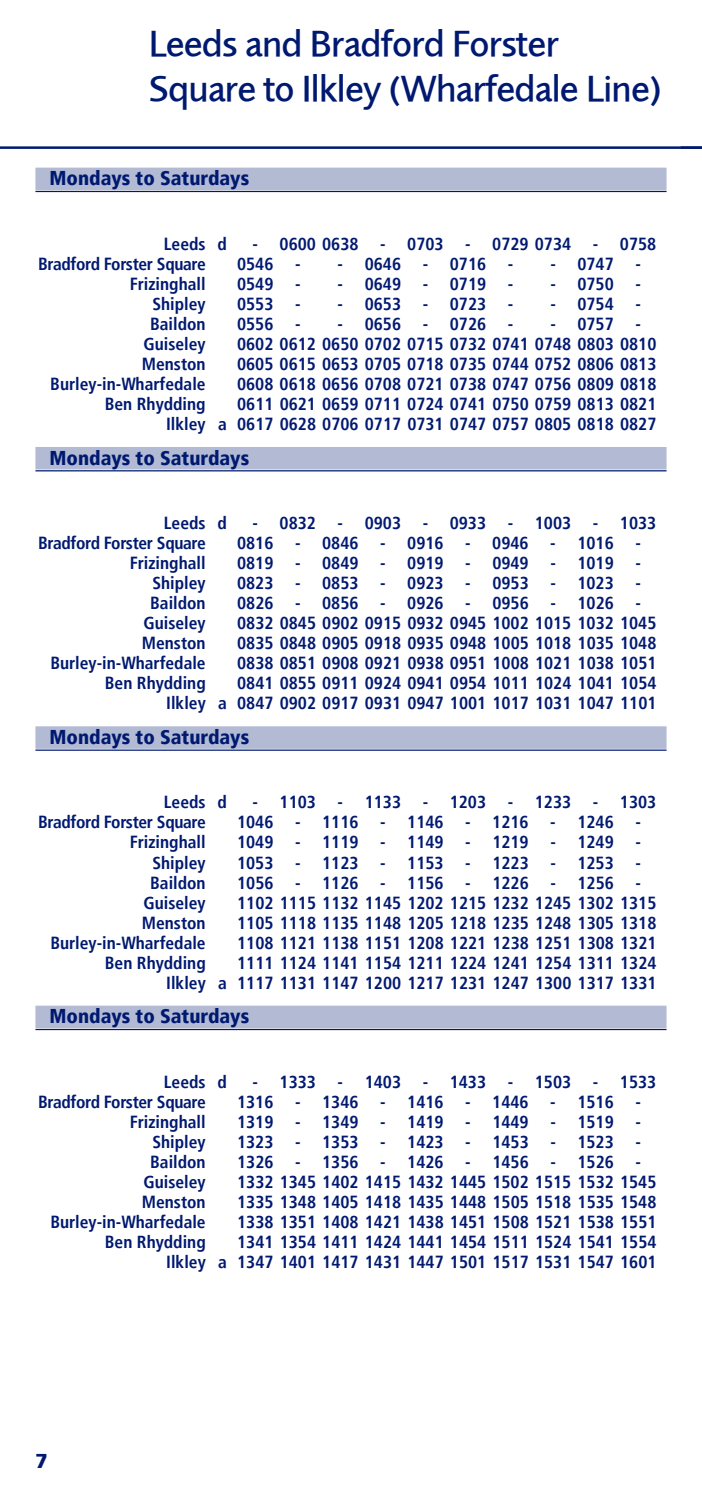
<style>
.page{position:relative;width:702px;height:1489px;background:#fff}
.page>*{position:absolute;margin:0;border:0;box-sizing:border-box;transform-origin:0 0}
.t1{font:500 37.5px/45px "Foundry Sans";letter-spacing:-.02em;color:#001970}
.t2{font:900 condensed 20px "Frutiger LT";color:#001970}
.t3{font:900 20px "Frutiger LT";color:#001970}
.t4{font:700 condensed 17.5px/20px "Frutiger LT";color:#001970;text-align:right}
.t5{font:700 condensed 17.5px "Frutiger LT";letter-spacing:-.02em;color:#001970}
</style>
<div class="page">
<hr style="left:0;top:146px;width:702px;height:3px;background:#001970">
<div style="left:35px;top:168px;width:631px;height:22px;background:#b3bad4"></div>
<hr style="left:35px;top:191px;width:631px;height:1px;background:#001970">
<div style="left:35px;top:447px;width:631px;height:22px;background:#b3bad4"></div>
<hr style="left:35px;top:470px;width:631px;height:1px;background:#001970">
<div style="left:35px;top:726px;width:631px;height:22px;background:#b3bad4"></div>
<hr style="left:35px;top:749px;width:631px;height:1px;background:#001970">
<div style="left:35px;top:1005px;width:631px;height:23px;background:#b3bad4"></div>
<hr style="left:35px;top:1028px;width:631px;height:2px;background:#001970">
<h1 class="t1" style="left:149px;top:20px;width:514px">Leeds and Bradford Forster<br>Square to Ilkley (Wharfedale Line)</h1>
<p class="t2" style="left:50px;top:166px;width:201px">Mondays to Saturdays</p>
<p class="t4" style="left:164px;top:234px;width:65px">Leeds d</p>
<p class="t4" style="left:252px;top:234px;width:405px">- 0600 0638 - 0703 - 0729 0734 - 0758</p>
<p class="t5" style="left:38px;top:253px;width:169px">Bradford Forster Square</p>
<p class="t4" style="left:237px;top:254px;width:65px">0546 -</p>
<p class="t4" style="left:337px;top:254px;width:177px">- 0646 - 0716 -</p>
<p class="t4" style="left:550px;top:254px;width:92px">- 0747 -</p>
<p class="t4" style="left:130px;top:274px;width:77px">Frizinghall</p>
<p class="t4" style="left:237px;top:274px;width:65px">0549 -</p>
<p class="t4" style="left:337px;top:274px;width:177px">- 0649 - 0719 -</p>
<p class="t4" style="left:550px;top:274px;width:92px">- 0750 -</p>
<p class="t4" style="left:152px;top:294px;width:55px">Shipley</p>
<p class="t4" style="left:237px;top:294px;width:65px">0553 -</p>
<p class="t4" style="left:337px;top:294px;width:177px">- 0653 - 0723 -</p>
<p class="t4" style="left:550px;top:294px;width:92px">- 0754 -</p>
<p class="t4" style="left:150px;top:314px;width:57px">Baildon</p>
<p class="t4" style="left:237px;top:314px;width:65px">0556 -</p>
<p class="t4" style="left:337px;top:314px;width:177px">- 0656 - 0726 -</p>
<p class="t4" style="left:550px;top:314px;width:92px">- 0757 -</p>
<p class="t4" style="left:143px;top:334px;width:64px">Guiseley</p>
<p class="t4" style="left:237px;top:334px;width:421px">0602 0612 0650 0702 0715 0732 0741 0748 0803 0810</p>
<p class="t4" style="left:142px;top:354px;width:65px">Menston</p>
<p class="t4" style="left:237px;top:354px;width:421px">0605 0615 0653 0705 0718 0735 0744 0752 0806 0813</p>
<p class="t4" style="left:50px;top:374px;width:157px">Burley-in-Wharfedale</p>
<p class="t4" style="left:237px;top:374px;width:421px">0608 0618 0656 0708 0721 0738 0747 0756 0809 0818</p>
<p class="t4" style="left:105px;top:394px;width:102px">Ben Rhydding</p>
<p class="t4" style="left:166px;top:394px;width:492px">0611 0621 0659 0711 0724 0741 0750 0759 0813 0821<br>Ilkley a 0617 0628 0706 0717 0731 0747 0757 0805 0818 0827</p>
<p class="t2" style="left:50px;top:445px;width:201px">Mondays to Saturdays</p>
<p class="t4" style="left:164px;top:513px;width:65px">Leeds d</p>
<p class="t4" style="left:252px;top:513px;width:405px">- 0832 - 0903 - 0933 - 1003 - 1033</p>
<p class="t5" style="left:38px;top:532px;width:169px">Bradford Forster Square</p>
<p class="t4" style="left:237px;top:533px;width:405px">0816 - 0846 - 0916 - 0946 - 1016 -</p>
<p class="t4" style="left:130px;top:553px;width:77px">Frizinghall</p>
<p class="t4" style="left:237px;top:553px;width:405px">0819 - 0849 - 0919 - 0949 - 1019 -</p>
<p class="t4" style="left:152px;top:573px;width:55px">Shipley</p>
<p class="t4" style="left:237px;top:573px;width:405px">0823 - 0853 - 0923 - 0953 - 1023 -</p>
<p class="t4" style="left:150px;top:593px;width:57px">Baildon</p>
<p class="t4" style="left:237px;top:593px;width:405px">0826 - 0856 - 0926 - 0956 - 1026 -</p>
<p class="t4" style="left:143px;top:613px;width:64px">Guiseley</p>
<p class="t4" style="left:237px;top:613px;width:421px">0832 0845 0902 0915 0932 0945 1002 1015 1032 1045</p>
<p class="t4" style="left:142px;top:633px;width:65px">Menston</p>
<p class="t4" style="left:237px;top:633px;width:421px">0835 0848 0905 0918 0935 0948 1005 1018 1035 1048</p>
<p class="t4" style="left:50px;top:653px;width:157px">Burley-in-Wharfedale</p>
<p class="t4" style="left:237px;top:653px;width:421px">0838 0851 0908 0921 0938 0951 1008 1021 1038 1051</p>
<p class="t4" style="left:105px;top:673px;width:102px">Ben Rhydding</p>
<p class="t4" style="left:166px;top:673px;width:492px">0841 0855 0911 0924 0941 0954 1011 1024 1041 1054<br>Ilkley a 0847 0902 0917 0931 0947 1001 1017 1031 1047 1101</p>
<p class="t2" style="left:50px;top:724px;width:201px">Mondays to Saturdays</p>
<p class="t4" style="left:164px;top:792px;width:65px">Leeds d</p>
<p class="t4" style="left:252px;top:792px;width:405px">- 1103 - 1133 - 1203 - 1233 - 1303</p>
<p class="t5" style="left:38px;top:812px;width:169px">Bradford Forster Square</p>
<p class="t4" style="left:237px;top:812px;width:405px">1046 - 1116 - 1146 - 1216 - 1246 -</p>
<p class="t4" style="left:130px;top:832px;width:77px">Frizinghall</p>
<p class="t4" style="left:237px;top:832px;width:405px">1049 - 1119 - 1149 - 1219 - 1249 -</p>
<p class="t4" style="left:152px;top:852px;width:55px">Shipley</p>
<p class="t4" style="left:237px;top:852px;width:405px">1053 - 1123 - 1153 - 1223 - 1253 -</p>
<p class="t4" style="left:150px;top:872px;width:57px">Baildon</p>
<p class="t4" style="left:237px;top:872px;width:405px">1056 - 1126 - 1156 - 1226 - 1256 -</p>
<p class="t4" style="left:143px;top:892px;width:64px">Guiseley</p>
<p class="t4" style="left:237px;top:892px;width:421px">1102 1115 1132 1145 1202 1215 1232 1245 1302 1315</p>
<p class="t4" style="left:142px;top:912px;width:65px">Menston</p>
<p class="t4" style="left:237px;top:912px;width:421px">1105 1118 1135 1148 1205 1218 1235 1248 1305 1318</p>
<p class="t4" style="left:50px;top:932px;width:157px">Burley-in-Wharfedale</p>
<p class="t4" style="left:237px;top:932px;width:421px">1108 1121 1138 1151 1208 1221 1238 1251 1308 1321</p>
<p class="t4" style="left:105px;top:952px;width:102px">Ben Rhydding</p>
<p class="t4" style="left:166px;top:952px;width:492px">1111 1124 1141 1154 1211 1224 1241 1254 1311 1324<br>Ilkley a 1117 1131 1147 1200 1217 1231 1247 1300 1317 1331</p>
<p class="t2" style="left:50px;top:1004px;width:201px">Mondays to Saturdays</p>
<p class="t4" style="left:164px;top:1071px;width:65px">Leeds d</p>
<p class="t4" style="left:252px;top:1071px;width:405px">- 1333 - 1403 - 1433 - 1503 - 1533</p>
<p class="t5" style="left:38px;top:1091px;width:169px">Bradford Forster Square</p>
<p class="t4" style="left:237px;top:1091px;width:405px">1316 - 1346 - 1416 - 1446 - 1516 -</p>
<p class="t4" style="left:130px;top:1111px;width:77px">Frizinghall</p>
<p class="t4" style="left:237px;top:1111px;width:405px">1319 - 1349 - 1419 - 1449 - 1519 -</p>
<p class="t4" style="left:152px;top:1131px;width:55px">Shipley</p>
<p class="t4" style="left:237px;top:1131px;width:405px">1323 - 1353 - 1423 - 1453 - 1523 -</p>
<p class="t4" style="left:150px;top:1151px;width:57px">Baildon</p>
<p class="t4" style="left:237px;top:1151px;width:405px">1326 - 1356 - 1426 - 1456 - 1526 -</p>
<p class="t4" style="left:143px;top:1171px;width:64px">Guiseley</p>
<p class="t4" style="left:237px;top:1171px;width:421px">1332 1345 1402 1415 1432 1445 1502 1515 1532 1545</p>
<p class="t4" style="left:142px;top:1191px;width:65px">Menston</p>
<p class="t4" style="left:237px;top:1191px;width:421px">1335 1348 1405 1418 1435 1448 1505 1518 1535 1548</p>
<p class="t4" style="left:50px;top:1211px;width:157px">Burley-in-Wharfedale</p>
<p class="t4" style="left:237px;top:1211px;width:421px">1338 1351 1408 1421 1438 1451 1508 1521 1538 1551</p>
<p class="t4" style="left:105px;top:1231px;width:102px">Ben Rhydding</p>
<p class="t4" style="left:166px;top:1231px;width:492px">1341 1354 1411 1424 1441 1454 1511 1524 1541 1554<br>Ilkley a 1347 1401 1417 1431 1447 1501 1517 1531 1547 1601</p>
<p class="t3" style="left:35px;top:1448px;width:14px">7</p>
</div>
